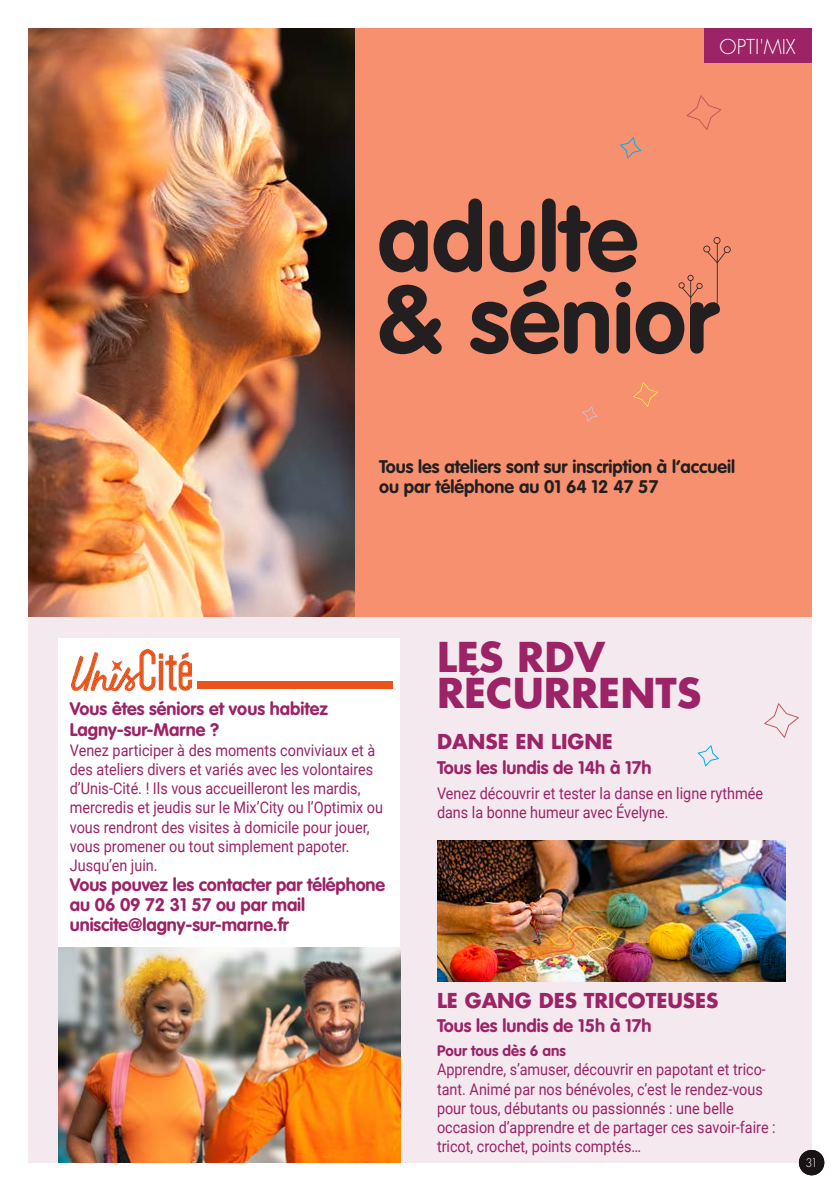
<style>
.page{position:relative;width:840px;height:1191px;background:#fff}
.page>*{position:absolute;margin:0;border:0;box-sizing:border-box;transform-origin:0 0}
.t1{font:700 94.4px/81.8px "VAG Rounded Std";color:#231f20}
.OPTIMIX-T0{font:700 40px/36px "Futura Std";color:#9b2366}
._01-T-OPTIMIX{font:700 20px "Futura Std";color:#9b2366}
.t2{font:300 20px "Futura Std";color:#fff}
._03-MIXCITY-TEXTE{font:700 18px/20px "VAG Rounded Std";letter-spacing:-.005em;color:#9b2366}
.t3{font:700 18px/20px "VAG Rounded Std";color:#231f20}
._02-OPTIMIX-DATES-DUREE-LIEU{font:700 18px "VAG Rounded Std";color:#9b2366}
._02-MIXCITY-DATES-DUREE-LIEU{font:700 18px/21.6px "VAG Rounded Std";color:#9b2366}
._03-OPTIMIX-TEXTE{font:16px/19.2px "Roboto";color:#9b2366;scale:.9 1}
._03-MIXCITY-TEXTE-2{font:16px/19.2px "Roboto";color:#9b2366;scale:.9 1}
._04-OPTIMIX-TARIFS-PUBLIC{font:700 15px "VAG Rounded Std";color:#9b2366}
.t4{font:300 13px "Futura PT";color:#fff}
</style>
<div class="page">
<div style="left:28px;top:63px;width:783px;height:1099px;background:#f4e9ee"></div>
<svg style="left:697px;top:745px;width:21px;height:21px"></svg>
<svg style="left:764px;top:703px;width:34px;height:35px"></svg>
<div style="left:28px;top:28px;width:783px;height:589px;background:#f6906e"></div>
<img style="left:28px;top:28px;width:326px;height:589px">
<svg style="left:678px;top:237px;width:52px;height:68px"></svg>
<svg style="left:582px;top:406px;width:15px;height:16px"></svg>
<svg style="left:633px;top:382px;width:24px;height:25px"></svg>
<svg style="left:620px;top:137px;width:21px;height:21px"></svg>
<svg style="left:686px;top:95px;width:35px;height:35px"></svg>
<div style="left:798px;top:1150px;width:25px;height:25px;background:#191315;border-radius:50%"></div>
<div style="left:703px;top:28px;width:108px;height:35px;background:#9b2366"></div>
<img style="left:437px;top:840px;width:348px;height:141px">
<div style="left:58px;top:638px;width:342px;height:317px;background:#fff"></div>
<div style="left:197px;top:681px;width:195px;height:7px;background:#ea541a"></div>
<img style="left:71px;top:649px;width:121px;height:41px">
<img style="left:58px;top:947px;width:342px;height:215px">
<p class="t2" style="left:719px;top:34px;width:78px">MIX’CITY</p>
<p class="t2" style="left:719px;top:34px;width:78px">OPTI'MIX</p>
<p class="t1" style="left:377px;top:201px;width:341px">adulte &amp; sénior</p>
<p class="t3" style="left:379px;top:457px;width:357px">Tous les ateliers sont sur inscription à l’accueil ou par téléphone au 01 64 12 47 57</p>
<p class="_02-MIXCITY-DATES-DUREE-LIEU" style="left:70px;top:698px;width:260px">Vous êtes séniors et vous habitez<br>Lagny-sur-Marne ?</p>
<p class="_03-MIXCITY-TEXTE-2" style="left:70px;top:740px;width:349px">Venez participer à des moments conviviaux et à des ateliers divers et variés avec les volontaires d’Unis-Cité. ! Ils vous accueilleront les mardis, mercredis et jeudis sur le Mix’City ou l’Optimix ou vous rendront des visites à domicile pour jouer, vous promener ou tout simplement papoter.<br>Jusqu’en juin.</p>
<p class="_03-MIXCITY-TEXTE" style="left:70px;top:875px;width:317px">Vous pouvez les contacter par téléphone au 06 09 72 31 57 ou par mail uniscite@lagny-sur-marne.fr</p>
<p class="OPTIMIX-T0" style="left:437px;top:638px;width:266px">LES RDV<br>RÉCURRENTS</p>
<p class="_01-T-OPTIMIX" style="left:437px;top:728px;width:177px">DANSE EN LIGNE</p>
<p class="_02-OPTIMIX-DATES-DUREE-LIEU" style="left:437px;top:756px;width:216px">Tous les lundis de 14h à 17h</p>
<p class="_03-OPTIMIX-TEXTE" style="left:437px;top:782px;width:363px">Venez découvrir et tester la danse en ligne rythmée dans la bonne humeur avec Évelyne.</p>
<p class="_01-T-OPTIMIX" style="left:437px;top:987px;width:283px">LE GANG DES TRICOTEUSES</p>
<p class="_02-OPTIMIX-DATES-DUREE-LIEU" style="left:437px;top:1015px;width:216px">Tous les lundis de 15h à 17h</p>
<p class="_04-OPTIMIX-TARIFS-PUBLIC" style="left:437px;top:1042px;width:130px">Pour tous dès 6 ans</p>
<p class="_03-OPTIMIX-TEXTE" style="left:437px;top:1059px;width:377px">Apprendre, s’amuser, découvrir en papotant et trico&shy;tant. Animé par nos bénévoles, c’est le rendez-vous pour tous, débutants ou passionnés : une belle occasion d’apprendre et de partager ces savoir-faire : tricot, crochet, points comptés…</p>
<p class="t4" style="left:805px;top:1155px;width:14px">31</p>
</div>
